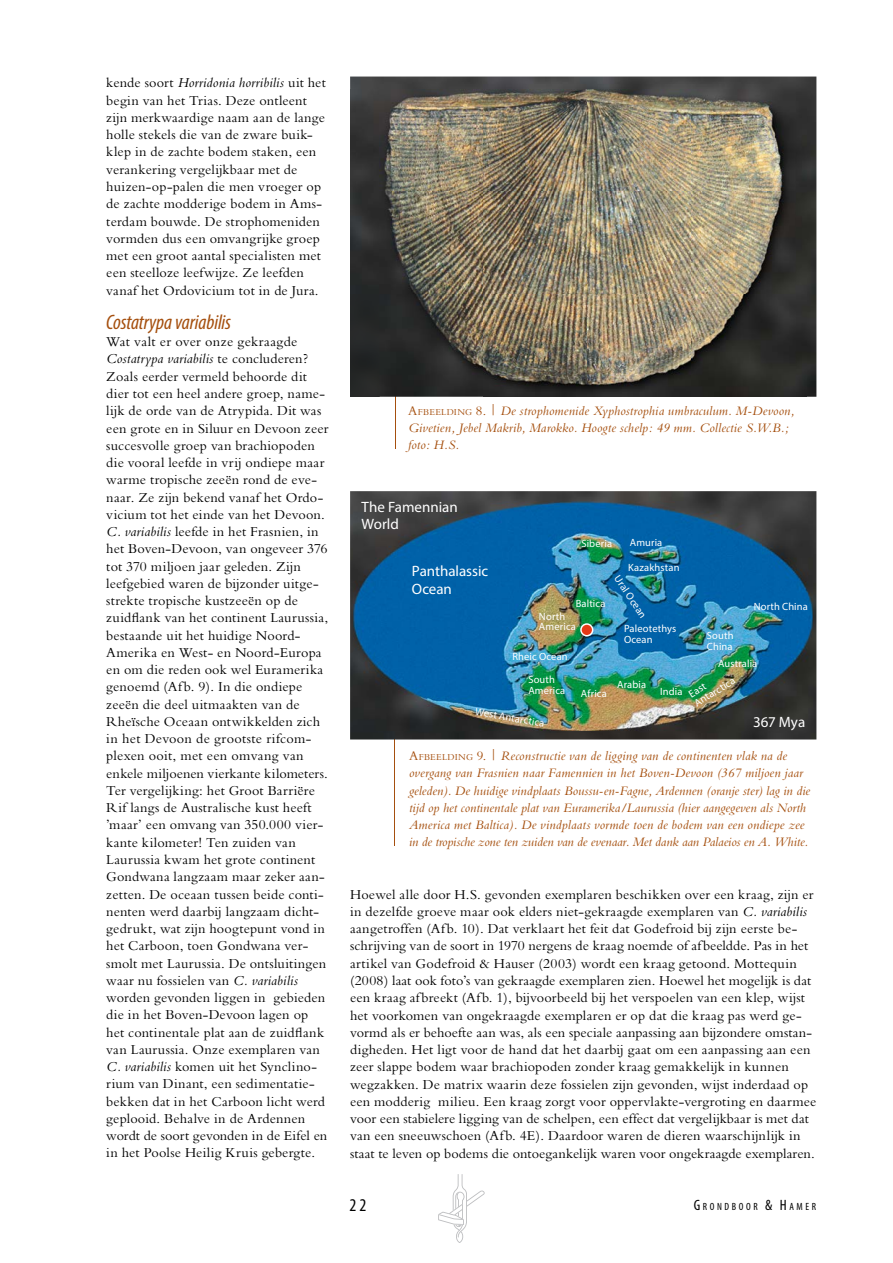
<style>
.page{position:relative;width:893px;height:1263px;background:#fff}
.page>*{position:absolute;margin:0;border:0;box-sizing:border-box;transform-origin:0 0}
.t1{font:italic condensed 21px "Myriad Pro";letter-spacing:-.005em;color:#a54f0e}
.t2{font:condensed 18px "Myriad Pro";color:#000}
.t3{font:15px/17.2px "Myriad Pro";color:#fff}
.t4{font:14.25px/17.2px "M Bembo";letter-spacing:.01em;color:#000}
.t5{font:italic 13.5px/17.2px "M Bembo";letter-spacing:.01em;color:#a54f0e}
.t6{font:10.5px/10.5px "Myriad Pro";letter-spacing:.01em;color:#fff}
.t7{font:condensed 10.5px "Myriad Pro";letter-spacing:.245em;color:#000}
.s1{font-style:italic}
.s2{font-style:normal}
.s3{font-style:normal;font-size:9.45px}
.s4{font-size:15px}
</style>
<div class="page">
<svg style="left:438px;top:1174px;width:47px;height:69px"></svg>
<hr style="left:394px;top:735px;width:1px;height:111px;background:#a54f0e">
<img style="left:350px;top:491px;width:466px;height:248px">
<hr style="left:395px;top:387px;width:1px;height:62px;background:#a54f0e">
<img style="left:350px;top:77px;width:466px;height:320px">
<img style="left:379px;top:84px;width:416px;height:313px">
<img style="left:351px;top:89px;width:28px;height:308px">
<img style="left:795px;top:89px;width:12px;height:308px">
<img style="left:354px;top:501px;width:459px;height:229px">
<svg style="left:580px;top:623px;width:13px;height:13px"></svg>
<p class="t4" style="left:106px;top:74px;width:221px">kende soort <span class="s1">Horridonia horribilis</span> uit het begin van het Trias. Deze ontleent zijn merkwaardige naam aan de lange holle stekels die van de zware buik&shy;klep in de zachte bodem staken, een verankering vergelijkbaar met de huizen-op-palen die men vroeger op de zachte modderige bodem in Ams&shy;terdam bouwde. De strophomeniden vormden dus een omvangrijke groep met een groot aantal specialisten met een steelloze leefwijze. Ze leefden vanaf het Ordovicium tot in de Jura.</p>
<h1 class="t1" style="left:106px;top:309px;width:126px">Costatrypa variabilis</h1>
<p class="t4" style="left:106px;top:333px;width:224px">Wat valt er over onze gekraagde <span class="s1">Costatrypa variabilis</span> te concluderen?<br>Zoals eerder vermeld behoorde dit dier tot een heel andere groep, name&shy;lijk de orde van de Atrypida. Dit was een grote en in Siluur en Devoon zeer succesvolle groep van brachiopoden die vooral leefde in vrij ondiepe maar warme tropische zeeën rond de eve&shy;naar. Ze zijn bekend vanaf het Ordo&shy;vicium tot het einde van het Devoon.<br><span class="s1">C. variabilis</span> leefde in het Frasnien, in het Boven-Devoon, van ongeveer 376 tot 370 miljoen jaar geleden. Zijn leefgebied waren de bijzonder uitge&shy;strekte tropische kustzeeën op de zuidflank van het continent Laurussia, bestaande uit het huidige Noord-Amerika en West- en Noord-Europa en om die reden ook wel Euramerika genoemd (Afb. 9). In die ondiepe zeeën die deel uitmaakten van de Rheïsche Oceaan ontwikkelden zich in het Devoon de grootste rifcom&shy;plexen ooit, met een omvang van enkele miljoenen vierkante kilometers.<br>Ter vergelijking: het Groot Barriëre Rif langs de Australische kust heeft ’maar’ een omvang van 350.000 vier&shy;kante kilometer! Ten zuiden van Laurussia kwam het grote continent Gondwana langzaam maar zeker aan&shy;zetten. De oceaan tussen beide conti&shy;nenten werd daarbij langzaam dicht&shy;gedrukt, wat zijn hoogtepunt vond in het Carboon, toen Gondwana ver&shy;smolt met Laurussia. De ontsluitingen waar nu fossielen van <span class="s1">C. variabilis </span>worden gevonden liggen in gebieden die in het Boven-Devoon lagen op het continentale plat aan de zuidflank van Laurussia. Onze exemplaren van <span class="s1">C. variabilis</span> komen uit het Synclino&shy;rium van Dinant, een sedimentatie&shy;bekken dat in het Carboon licht werd geplooid. Behalve in de Ardennen wordt de soort gevonden in de Eifel en in het Poolse Heilig Kruis gebergte.</p>
<p class="t5" style="left:408px;top:402px;width:388px"><span class="s2">A</span><span class="s3">FBEELDING</span> <span class="s2">8. |</span> De strophomenide Xyphostrophia umbraculum. M-Devoon,<br>Givetien, Jebel Makrib, Marokko. Hoogte schelp: 49 mm. Collectie S.W.B.; foto: H.S.</p>
<p class="t3" style="left:361px;top:498px;width:98px">The Famennian<br>World</p>
<p class="t3" style="left:412px;top:562px;width:78px">Panthalassic<br>Ocean</p>
<p class="t6" style="left:581px;top:538px;width:32px">Siberia</p>
<p class="t6" style="left:630px;top:537px;width:34px">Amuria</p>
<p class="t6" style="left:628px;top:562px;width:53px">Kazakhstan</p>
<p class="t6" style="left:576px;top:598px;width:31px">Baltica</p>
<p class="t6" style="left:539px;top:611px;width:38px">North<br>America</p>
<p class="t6" style="left:512px;top:651px;width:57px">Rheic Ocean</p>
<p class="t6" style="left:621px;top:573px;width:50px;rotate:56deg">Ural Ocean</p>
<p class="t6" style="left:624px;top:623px;width:54px">Paleotethys<br>Ocean</p>
<p class="t6" style="left:707px;top:630px;width:28px">South<br>China</p>
<p class="t6" style="left:754px;top:601px;width:56px">North China</p>
<p class="t6" style="left:718px;top:658px;width:41px">Australia</p>
<p class="t6" style="left:528px;top:674px;width:38px">South<br>America</p>
<p class="t6" style="left:476px;top:706px;width:72px;rotate:10deg">West Antarctica</p>
<p class="t6" style="left:581px;top:688px;width:27px">Africa</p>
<p class="t6" style="left:617px;top:679px;width:31px">Arabia</p>
<p class="t6" style="left:660px;top:686px;width:24px">India</p>
<p class="t6" style="left:687px;top:690px;width:47px;rotate:-32deg">East<br>Antarctica</p>
<p class="t3" style="left:753px;top:713px;width:54px">367 Mya</p>
<p class="t5" style="left:409px;top:747px;width:403px"><span class="s2">A</span><span class="s3">FBEELDING</span> <span class="s2">9. |</span> Reconstructie van de ligging van de continenten vlak na de overgang van Frasnien naar Famennien in het Boven-Devoon (367 miljoen jaar geleden). De huidige vindplaats Boussu-en-Fagne, Ardennen (oranje ster) lag in die tijd op het continentale plat van Euramerika/Laurussia (hier aangegeven als North America met Baltica). De vindplaats vormde toen de bodem van een ondiepe zee in de tropische zone ten zuiden van de evenaar. Met dank aan Palaeios en A. White.</p>
<p class="t4" style="left:350px;top:886px;width:468px">Hoewel alle door H.S. gevonden exemplaren beschikken over een kraag, zijn er in dezelfde groeve maar ook elders niet-gekraagde exemplaren van <span class="s1">C. variabilis </span>aangetroffen (Afb. 10). Dat verklaart het feit dat Godefroid bij zijn eerste be&shy;schrijving van de soort in 1970 nergens de kraag noemde of afbeeldde. Pas in het artikel van Godefroid &amp; Hauser (2003) wordt een kraag getoond. Mottequin (2008) laat ook foto’s van gekraagde exemplaren zien. Hoewel het mogelijk is dat een kraag afbreekt (Afb. 1), bijvoorbeeld bij het verspoelen van een klep, wijst het voorkomen van ongekraagde exemplaren er op dat die kraag pas werd ge&shy;vormd als er behoefte aan was, als een speciale aanpassing aan bijzondere omstan&shy;digheden. Het ligt voor de hand dat het daarbij gaat om een aanpassing aan een zeer slappe bodem waar brachiopoden zonder kraag gemakkelijk in kunnen wegzakken. De matrix waarin deze fossielen zijn gevonden, wijst inderdaad op een modderig milieu. Een kraag zorgt voor oppervlakte-vergroting en daarmee voor een stabielere ligging van de schelpen, een effect dat vergelijkbaar is met dat van een sneeuwschoen (Afb. 4E). Daardoor waren de dieren waarschijnlijk in staat te leven op bodems die ontoegankelijk waren voor ongekraagde exemplaren.</p>
<p class="t2" style="left:350px;top:1194px;width:8px">0</p>
<p class="t7" style="left:694px;top:1200px;width:124px"><span class="s4">G</span>RONDBOOR <span class="s4">&amp; H</span>AMER</p>
<p class="t2" style="left:350px;top:1194px;width:18px">22</p>
</div>
